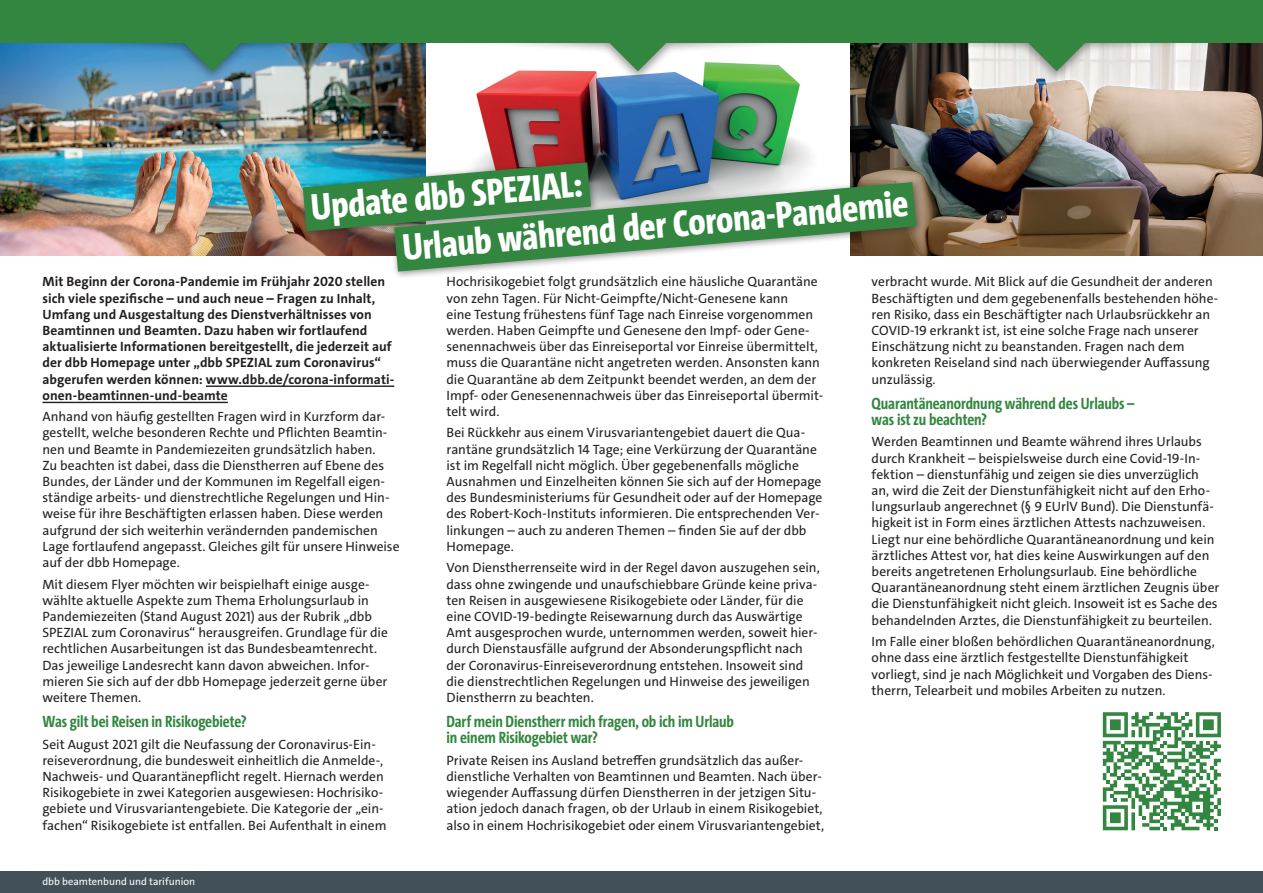
<style>
.page{position:relative;width:1263px;height:893px;background:#fff}
.page>*{position:absolute;margin:0;border:0;box-sizing:border-box;transform-origin:0 0}
.t1{font:800 37.95px/48px "The Sans Cd LF8";color:#fff}
.t2{font:700 16.5px/16.2px "The Sans Cd LF7";letter-spacing:-.01em;color:#32863f}
.t3{font:13.5px/16.2px "The Sans C4 s";color:#231f20}
.t4{font:700 13.5px/16.2px "The Sans C4 s";letter-spacing:.005em;color:#231f20}
.t5{font:10.5px "The Sans C4 s";color:#fff}
</style>
<div class="page">
<img style="left:476px;top:83px;width:335px;height:73px">
<img style="left:0;top:42px;width:425px;height:213px">
<div style="left:6px;top:0;width:413px;height:83px;background:#231f20;opacity:.5"></div>
<img style="left:15px;top:42px;width:395px;height:29px">
<div style="left:0;top:872px;width:1263px;height:21px;background:#425159"></div>
<hr style="left:206px;top:385px;width:188px;height:2px;background:#231f20">
<hr style="left:42px;top:402px;width:186px;height:1px;background:#231f20">
<img style="left:850px;top:83px;width:413px;height:172px">
<div style="left:850px;top:0;width:413px;height:83px;background:#231f20;opacity:.5"></div>
<svg style="left:859px;top:42px;width:395px;height:29px;background:#898e84"></svg>
<div style="left:431px;top:0;width:413px;height:83px;background:#231f20;opacity:.5"></div>
<svg style="left:440px;top:42px;width:395px;height:29px"></svg>
<div style="left:0;top:0;width:1263px;height:42px;background:#32863f"></div>
<img style="left:257px;top:137px;width:380px;height:119px">
<svg style="left:348px;top:156px;width:614px;height:121px"></svg>
<svg style="left:1103px;top:712px;width:118px;height:118px"></svg>
<h1 class="t1" style="left:396px;top:175px;width:509px;text-indent:-88px;rotate:-5deg">Update dbb SPEZIAL:<br>Urlaub während der Corona-Pandemie</h1>
<p class="t3" style="left:446px;top:274px;width:378px">Hochrisikogebiet folgt grundsätzlich eine häusliche Quarantäne von zehn Tagen. Für Nicht-Geimpfte/Nicht-Genesene kann<br>eine Testung frühestens fünf Tage nach Einreise vorgenommen werden. Haben Geimpfte und Genesene den Impf- oder Gene&shy;senennachweis über das Einreiseportal vor Einreise übermittelt, muss die Quarantäne nicht angetreten werden. Ansonsten kann die Quarantäne ab dem Zeitpunkt beendet werden, an dem der Impf- oder Genesenennachweis über das Einreiseportal übermit&shy;telt wird.</p>
<p class="t3" style="left:446px;top:425px;width:377px">Bei Rückkehr aus einem Virusvariantengebiet dauert die Qua&shy;rantäne grundsätzlich 14 Tage; eine Verkürzung der Quarantäne ist im Regelfall nicht möglich. Über gegebenenfalls mögliche Ausnahmen und Einzelheiten können Sie sich auf der Homepage des Bundesministeriums für Gesundheit oder auf der Homepage des Robert-Koch-Instituts informieren. Die entsprechenden Ver&shy;linkungen – auch zu anderen Themen – finden Sie auf der dbb Homepage.</p>
<p class="t3" style="left:446px;top:560px;width:375px">Von Dienstherrenseite wird in der Regel davon auszugehen sein, dass ohne zwingende und unaufschiebbare Gründe keine priva&shy;ten Reisen in ausgewiesene Risikogebiete oder Länder, für die eine COVID-19-bedingte Reisewarnung durch das Auswärtige Amt ausgesprochen wurde, unternommen werden, soweit hier&shy;durch Dienstausfälle aufgrund der Absonderungspflicht nach der Coronavirus-Einreiseverordnung entstehen. Insoweit sind die dienstrechtlichen Regelungen und Hinweise des jeweiligen Dienstherrn zu beachten.</p>
<p class="t2" style="left:446px;top:713px;width:289px">Darf mein Dienstherr mich fragen, ob ich im Urlaub in einem Risikogebiet war?</p>
<p class="t3" style="left:446px;top:752px;width:379px">Private Reisen ins Ausland betreffen grundsätzlich das außer&shy;dienstliche Verhalten von Beamtinnen und Beamten. Nach über&shy;wiegender Auffassung dürfen Dienstherren in der jetzigen Situ&shy;ation jedoch danach fragen, ob der Urlaub in einem Risikogebiet, also in einem Hochrisikogebiet oder einem Virusvariantengebiet,</p>
<p class="t3" style="left:872px;top:274px;width:348px">verbracht wurde. Mit Blick auf die Gesundheit der anderen Beschäftigten und dem gegebenenfalls bestehenden höhe&shy;ren Risiko, dass ein Beschäftigter nach Urlaubsrückkehr an COVID-19 erkrankt ist, ist eine solche Frage nach unserer Einschätzung nicht zu beanstanden. Fragen nach dem konkreten Reiseland sind nach überwiegender Auffassung unzulässig.</p>
<p class="t2" style="left:872px;top:395px;width:264px">Quarantäneanordnung während des Urlaubs – was ist zu beachten?</p>
<p class="t3" style="left:872px;top:434px;width:349px">Werden Beamtinnen und Beamte während ihres Urlaubs durch Krankheit – beispielsweise durch eine Covid-19-In&shy;fektion – dienstunfähig und zeigen sie dies unverzüglich an, wird die Zeit der Dienstunfähigkeit nicht auf den Erho&shy;lungsurlaub angerechnet (§ 9 EUrlV Bund). Die Dienstunfä&shy;higkeit ist in Form eines ärztlichen Attests nachzuweisen.<br>Liegt nur eine behördliche Quarantäneanordnung und kein ärztliches Attest vor, hat dies keine Auswirkungen auf den bereits angetretenen Erholungsurlaub. Eine behördliche Quarantäneanordnung steht einem ärztlichen Zeugnis über die Dienstunfähigkeit nicht gleich. Insoweit ist es Sache des behandelnden Arztes, die Dienstunfähigkeit zu beurteilen.</p>
<p class="t3" style="left:872px;top:634px;width:345px">Im Falle einer bloßen behördlichen Quarantäneanordnung, ohne dass eine ärztlich festgestellte Dienstunfähigkeit vorliegt, sind je nach Möglichkeit und Vorgaben des Diens&shy;therrn, Telearbeit und mobiles Arbeiten zu nutzen.</p>
<p class="t4" style="left:42px;top:274px;width:353px">Mit Beginn der Corona-Pandemie im Frühjahr 2020 stellen sich viele spezifische – und auch neue – Fragen zu Inhalt, Umfang und Ausgestaltung des Dienstverhältnisses von Beamtinnen und Beamten. Dazu haben wir fortlaufend aktualisierte Informationen bereitgestellt, die jederzeit auf der dbb Homepage unter „dbb SPEZIAL zum Coronavirus“ abgerufen werden können: www.dbb.de/corona-informati&shy;onen-beamtinnen-und-beamte</p>
<p class="t3" style="left:42px;top:409px;width:359px">Anhand von häufig gestellten Fragen wird in Kurzform dar&shy;gestellt, welche besonderen Rechte und Pflichten Beamtin&shy;nen und Beamte in Pandemiezeiten grundsätzlich haben.<br>Zu beachten ist dabei, dass die Dienstherren auf Ebene des Bundes, der Länder und der Kommunen im Regelfall eigen&shy;ständige arbeits- und dienstrechtliche Regelungen und Hin&shy;weise für ihre Beschäftigten erlassen haben. Diese werden aufgrund der sich weiterhin verändernden pandemischen Lage fortlaufend angepasst. Gleiches gilt für unsere Hinweise auf der dbb Homepage.</p>
<p class="t3" style="left:42px;top:576px;width:347px">Mit diesem Flyer möchten wir beispielhaft einige ausge&shy;wählte aktuelle Aspekte zum Thema Erholungsurlaub in Pandemiezeiten (Stand August 2021) aus der Rubrik „dbb SPEZIAL zum Coronavirus“ herausgreifen. Grundlage für die rechtlichen Ausarbeitungen ist das Bundesbeamtenrecht.<br>Das jeweilige Landesrecht kann davon abweichen. Infor&shy;mieren Sie sich auf der dbb Homepage jederzeit gerne über weitere Themen.</p>
<p class="t2" style="left:42px;top:713px;width:206px">Was gilt bei Reisen in Risikogebiete?</p>
<p class="t3" style="left:42px;top:736px;width:346px">Seit August 2021 gilt die Neufassung der Coronavirus-Ein&shy;reiseverordnung, die bundesweit einheitlich die Anmelde-, Nachweis- und Quarantänepflicht regelt. Hiernach werden Risikogebiete in zwei Kategorien ausgewiesen: Hochrisiko&shy;gebiete und Virusvariantengebiete. Die Kategorie der „ein&shy;fachen“ Risikogebiete ist entfallen. Bei Aufenthalt in einem</p>
<p class="t5" style="left:43px;top:875px;width:154px">dbb beamtenbund und tarifunion</p>
</div>
